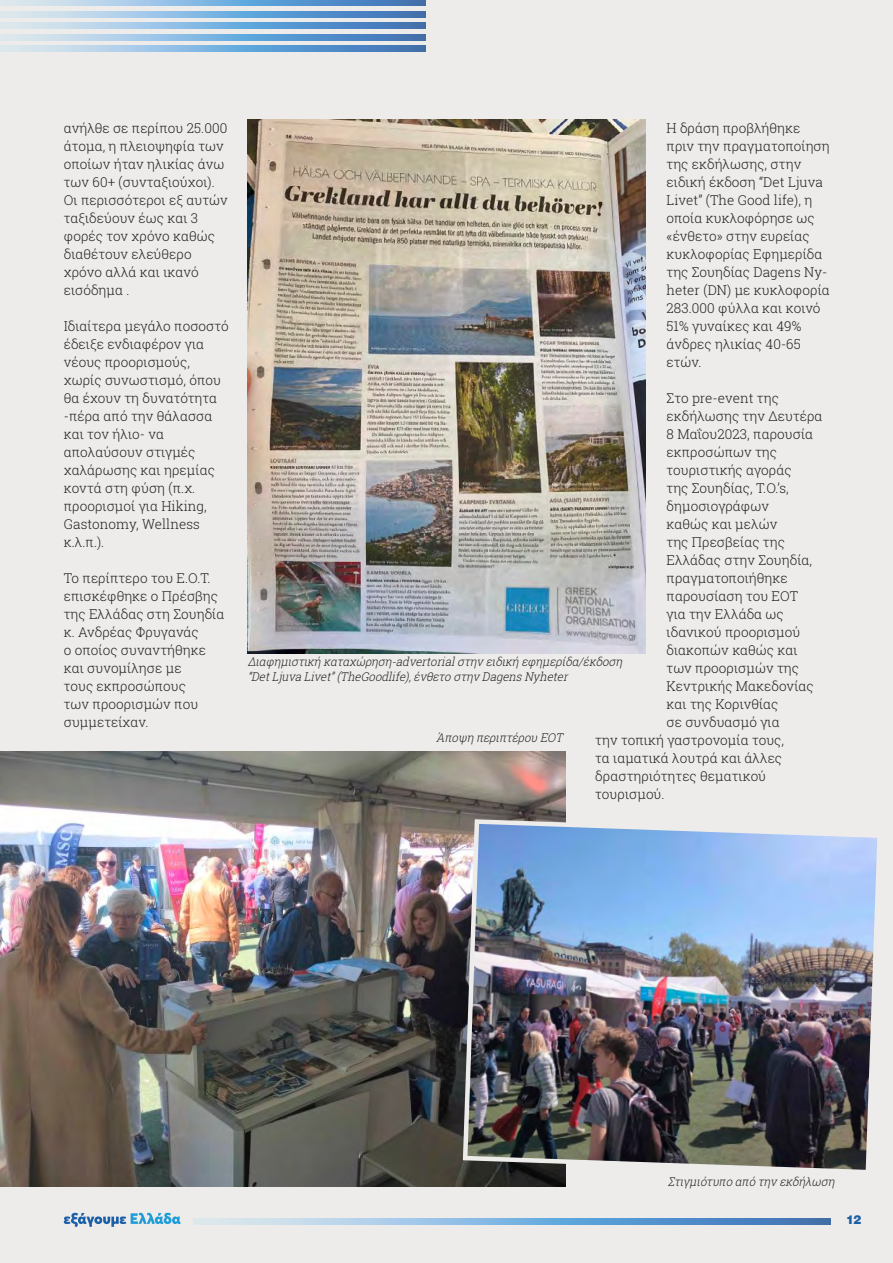
<style>
.page{position:relative;width:893px;height:1263px;background:#edeceb}
.page>*{position:absolute;margin:0;border:0;box-sizing:border-box;transform-origin:0 0}
.t1{font:300 13.5px/18px "Roboto Slab";letter-spacing:.005em;color:#231f20}
.t2{font:italic 300 12px/14.2px "Roboto Slab";color:#231f20;scale:.95 1}
.t3{font:900 12px "UB Helvetica";color:#1b5fa9}
</style>
<div class="page">
<svg style="left:0;top:0;width:426px;height:6px;background:#83b0d9"></svg>
<svg style="left:0;top:23px;width:426px;height:6px;background:#83b0d9"></svg>
<svg style="left:0;top:46px;width:426px;height:5px;background:#83b0d9"></svg>
<svg style="left:0;top:11px;width:426px;height:6px;background:#83b0d9"></svg>
<svg style="left:0;top:34px;width:426px;height:6px;background:#83b0d9"></svg>
<svg style="left:64px;top:1213px;width:117px;height:14px"></svg>
<svg style="left:194px;top:1219px;width:637px;height:5px;background:#83b0d9"></svg>
<img style="left:248px;top:119px;width:397px;height:535px">
<img style="left:0;top:752px;width:566px;height:434px">
<img style="left:460px;top:817px;width:418px;height:360px">
<p class="t1" style="left:64px;top:119px;width:165px">ανήλθε σε περίπου 25.000 άτομα, η πλειοψηφία των οποίων ήταν ηλικίας άνω των 60+ (συνταξιούχοι).<br>Οι περισσότεροι εξ αυτών ταξιδεύουν έως και 3 φορές τον χρόνο καθώς διαθέτουν ελεύθερο χρόνο αλλά και ικανό εισόδημα .</p>
<p class="t1" style="left:64px;top:317px;width:167px">Ιδιαίτερα μεγάλο ποσοστό έδειξε ενδιαφέρον για νέους προορισμούς, χωρίς συνωστισμό, όπου θα έχουν τη δυνατότητα -πέρα από την θάλασσα και τον ήλιο- να απολαύσουν στιγμές χαλάρωσης και ηρεμίας κοντά στη φύση (π.χ. προορισμοί για Hiking,<br>Gastonomy, Wellness κ.λ.π.).</p>
<p class="t1" style="left:64px;top:569px;width:162px">Το περίπτερο του Ε.Ο.Τ. επισκέφθηκε ο Πρέσβης της Ελλάδας στη Σουηδία κ. Ανδρέας Φρυγανάς<br>ο οποίος συναντήθηκε και συνομίλησε με<br>τους εκπροσώπους<br>των προορισμών που συμμετείχαν.</p>
<p class="t1" style="left:667px;top:119px;width:165px">Η δράση προβλήθηκε πριν την πραγματοποίηση της εκδήλωσης, στην ειδική έκδοση “Det Ljuva<br>Livet” (The Good life), η οποία κυκλοφόρησε ως «ένθετο» στην ευρείας κυκλοφορίας Εφημερίδα της Σουηδίας Dagens Ny&shy;heter (DN) με κυκλοφορία<br>283.000 φύλλα και κοινό<br>51% γυναίκες και 49% άνδρες ηλικίας 40-65 ετών.</p>
<p class="t1" style="left:667px;top:389px;width:114px">Στο pre-event της</p>
<p class="t1" style="left:667px;top:407px;width:157px">εκδήλωσης την Δευτέρα</p>
<p class="t1" style="left:667px;top:425px;width:148px">8 Μαΐου2023, παρουσία</p>
<p class="t1" style="left:667px;top:443px;width:112px">εκπροσώπων της</p>
<p class="t1" style="left:667px;top:461px;width:127px">τουριστικής αγοράς</p>
<p class="t1" style="left:667px;top:479px;width:124px">της Σουηδίας, Τ.Ο.’s,</p>
<p class="t1" style="left:667px;top:497px;width:104px">δημοσιογράφων</p>
<p class="t1" style="left:667px;top:515px;width:112px">καθώς και μελών</p>
<p class="t1" style="left:667px;top:533px;width:120px">της Πρεσβείας της</p>
<p class="t1" style="left:667px;top:551px;width:147px">Ελλάδας στην Σουηδία,</p>
<p class="t1" style="left:667px;top:569px;width:123px">πραγματοποιήθηκε</p>
<p class="t1" style="left:667px;top:587px;width:133px">παρουσίαση του ΕΟΤ</p>
<p class="t1" style="left:667px;top:605px;width:119px">για την Ελλάδα ως</p>
<p class="t1" style="left:667px;top:623px;width:135px">ιδανικού προορισμού</p>
<p class="t1" style="left:667px;top:641px;width:133px">διακοπών καθώς και</p>
<p class="t1" style="left:667px;top:659px;width:134px">των προορισμών της</p>
<p class="t1" style="left:667px;top:677px;width:149px">Κεντρικής Μακεδονίας</p>
<p class="t1" style="left:667px;top:695px;width:113px">και της Κορινθίας</p>
<p class="t1" style="left:667px;top:713px;width:115px">σε συνδυασμό για</p>
<p class="t1" style="left:595px;top:731px;width:190px">την τοπική γαστρονομία τους,</p>
<p class="t1" style="left:595px;top:749px;width:188px">τα ιαματικά λουτρά και άλλες</p>
<p class="t1" style="left:595px;top:767px;width:172px">δραστηριότητες θεματικού</p>
<p class="t1" style="left:595px;top:785px;width:71px">τουρισμού.</p>
<p class="t2" style="left:248px;top:654px;width:399px">Διαφημιστική καταχώρηση-advertorialστην ειδική εφημερίδα/έκδοση “DetLjuva Livet”(TheGoodlife),ένθετο στην DagensNyheter</p>
<p class="t2" style="left:436px;top:730px;width:138px">Άποψη περιπτέρου ΕΟΤ</p>
<p class="t2" style="left:668px;top:1174px;width:181px">Στιγμιότυπο από την εκδήλωση</p>
<p class="t3" style="left:846px;top:1212px;width:17px">12</p>
</div>
